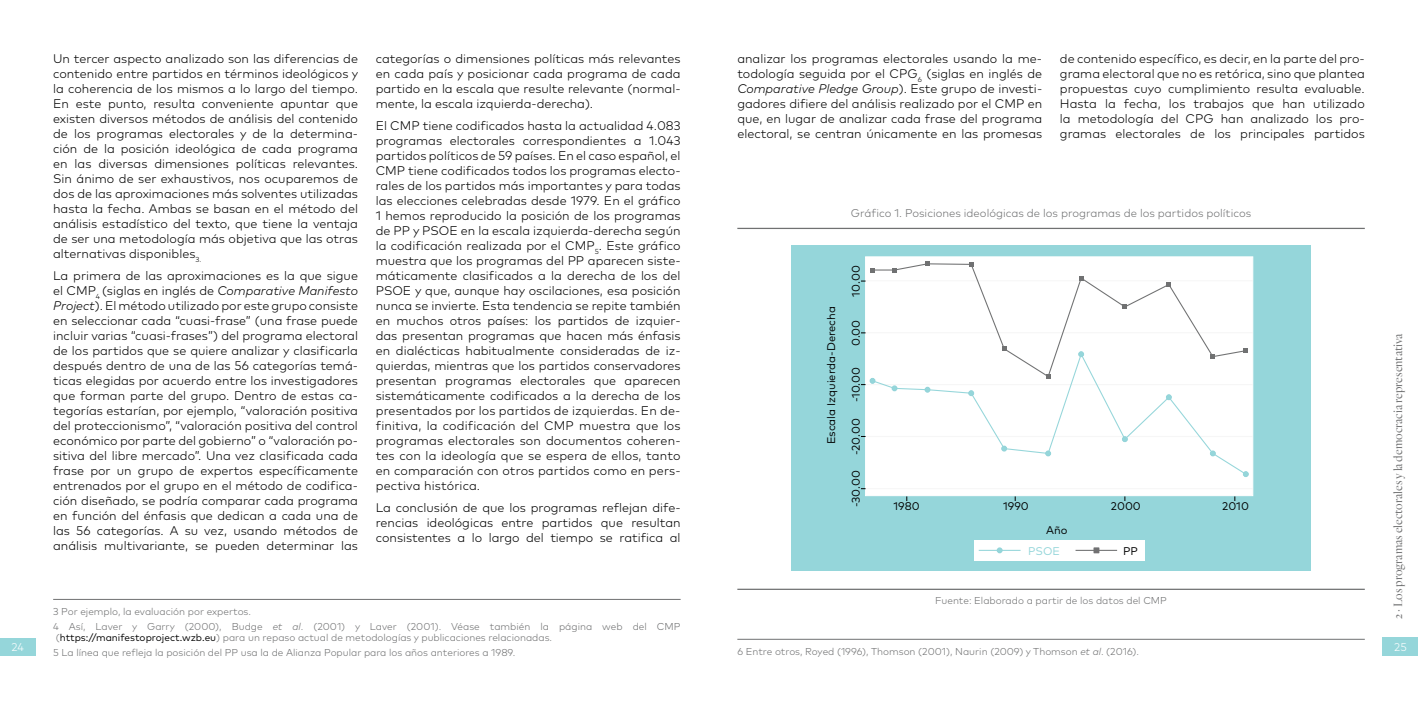
<style>
.page{position:relative;width:1418px;height:709px;background:#fff}
.page>*{position:absolute;margin:0;border:0;box-sizing:border-box;transform-origin:0 0}
.t1{font:300 12.5px/15px "Mark Pro";color:#000;text-align:justify}
.t2{font:300 12.5px "Quarto";color:#707172}
.t3{font:300 11.25px "Mark Pro";color:#707172}
.t4{font:300 11.25px "Mark Pro";color:#fff}
.t5{font:11.12px "Mark Pro";color:#000}
.t6{font:11.12px "Mark Pro";color:#95d6da}
.t7{font:300 10px/14.8px "Mark Pro";color:#707172}
.s1{font-style:italic}
.s2{font-weight:400;color:#000}
</style>
<div class="page">
<div style="left:0;top:638px;width:35px;height:18px;background:#95d6da"></div>
<hr style="left:53px;top:599px;width:627px;height:1px;background:#707172">
<div style="left:1382px;top:637px;width:35px;height:19px;background:#95d6da"></div>
<hr style="left:737px;top:639px;width:627px;height:1px;background:#707172">
<div style="left:791px;top:245px;width:519px;height:326px;background:#95d6da"></div>
<div style="left:865px;top:256px;width:387px;height:240px;background:#fff;border:1px solid #fff"></div>
<hr style="left:865px;top:488px;width:387px;height:1px;background:#f6f6f6">
<hr style="left:865px;top:436px;width:387px;height:1px;background:#f6f6f6">
<hr style="left:865px;top:384px;width:387px;height:1px;background:#f6f6f6">
<hr style="left:865px;top:332px;width:387px;height:1px;background:#f6f6f6">
<hr style="left:865px;top:280px;width:387px;height:1px;background:#f6f6f6">
<svg style="left:875px;top:378px;width:367px;height:95px"></svg>
<svg style="left:891px;top:385px;width:6px;height:6px"></svg>
<svg style="left:924px;top:387px;width:6px;height:5px"></svg>
<svg style="left:968px;top:390px;width:6px;height:6px"></svg>
<svg style="left:1001px;top:445px;width:6px;height:6px"></svg>
<svg style="left:1045px;top:450px;width:6px;height:6px"></svg>
<svg style="left:1121px;top:436px;width:6px;height:6px"></svg>
<svg style="left:1165px;top:394px;width:6px;height:6px"></svg>
<svg style="left:1209px;top:450px;width:6px;height:6px"></svg>
<svg style="left:1242px;top:471px;width:6px;height:6px"></svg>
<svg style="left:871px;top:262px;width:372px;height:116px"></svg>
<svg style="left:870px;top:267px;width:5px;height:5px"></svg>
<svg style="left:892px;top:267px;width:5px;height:5px"></svg>
<svg style="left:925px;top:261px;width:4px;height:5px"></svg>
<svg style="left:968px;top:262px;width:5px;height:5px"></svg>
<svg style="left:1001px;top:346px;width:5px;height:5px"></svg>
<svg style="left:1045px;top:374px;width:5px;height:5px"></svg>
<svg style="left:1078px;top:276px;width:5px;height:4px"></svg>
<svg style="left:1122px;top:304px;width:5px;height:5px"></svg>
<svg style="left:1166px;top:282px;width:5px;height:5px"></svg>
<svg style="left:1210px;top:354px;width:5px;height:5px"></svg>
<svg style="left:1243px;top:348px;width:5px;height:5px"></svg>
<svg style="left:861px;top:378px;width:14px;height:7px"></svg>
<div style="left:973px;top:540px;width:171px;height:21px;background:#fff"></div>
<hr style="left:978px;top:550px;width:42px;height:1px;background:#95d6da">
<svg style="left:996px;top:547px;width:6px;height:6px"></svg>
<hr style="left:1075px;top:550px;width:42px;height:1px;background:#707172">
<svg style="left:1093px;top:547px;width:6px;height:6px"></svg>
<hr style="left:737px;top:228px;width:627px;height:1px;background:#707172">
<hr style="left:737px;top:588px;width:627px;height:2px;background:#707172">
<p class="t4" style="left:11px;top:639px;width:14px">24</p>
<p class="t1" style="left:53px;top:50px;width:306px">Un tercer aspecto analizado son las diferencias de contenido entre partidos en términos ideológicos y la coherencia de los mismos a lo largo del tiempo.<br>En este punto, resulta conveniente apuntar que existen diversos métodos de análisis del contenido de los programas electorales y de la determina&shy;ción de la posición ideológica de cada programa en las diversas dimensiones políticas relevantes.<br>Sin ánimo de ser exhaustivos, nos ocuparemos de dos de las aproximaciones más solventes utilizadas hasta la fecha. Ambas se basan en el método del análisis estadístico del texto, que tiene la ventaja de ser una metodología más objetiva que las otras alternativas disponibles<sub>3.</sub></p>
<p class="t1" style="left:53px;top:267px;width:306px">La primera de las aproximaciones es la que sigue el CMP<sub>4</sub> (siglas en inglés de <span class="s1">Comparative Manifesto Project</span>). El método utilizado por este grupo consiste en seleccionar cada “cuasi-frase” (una frase puede incluir varias “cuasi-frases”) del programa electoral de los partidos que se quiere analizar y clasificarla después dentro de una de las 56 categorías temá&shy;ticas elegidas por acuerdo entre los investigadores que forman parte del grupo. Dentro de estas ca&shy;tegorías estarían, por ejemplo, “valoración positiva del proteccionismo”, “valoración positiva del control económico por parte del gobierno” o “valoración po&shy;sitiva del libre mercado”. Una vez clasificada cada frase por un grupo de expertos específicamente entrenados por el grupo en el método de codifica&shy;ción diseñado, se podría comparar cada programa en función del énfasis que dedican a cada una de las 56 categorías. A su vez, usando métodos de análisis multivariante, se pueden determinar las</p>
<p class="t1" style="left:737px;top:50px;width:306px">analizar los programas electorales usando la me&shy;todología seguida por el CPG<sub>6</sub> (siglas en inglés de <span class="s1">Comparative Pledge Group</span>). Este grupo de investi&shy;gadores difiere del análisis realizado por el CMP en que, en lugar de analizar cada frase del programa electoral, se centran únicamente en las promesas</p>
<p class="t1" style="left:1059px;top:50px;width:306px">de contenido específico, es decir, en la parte del pro&shy;grama electoral que no es retórica, sino que plantea propuestas cuyo cumplimiento resulta evaluable.<br>Hasta la fecha, los trabajos que han utilizado la metodología del CPG han analizado los pro&shy;gramas electorales de los principales partidos</p>
<p class="t1" style="left:376px;top:50px;width:306px">categorías o dimensiones políticas más relevantes en cada país y posicionar cada programa de cada partido en la escala que resulte relevante (normal&shy;mente, la escala izquierda-derecha).</p>
<p class="t1" style="left:376px;top:117px;width:306px">El CMP tiene codificados hasta la actualidad 4.083 programas electorales correspondientes a 1.043 partidos políticos de 59 países. En el caso español, el CMP tiene codificados todos los programas electo&shy;rales de los partidos más importantes y para todas las elecciones celebradas desde 1979. En el gráfico 1 hemos reproducido la posición de los programas de PP y PSOE en la escala izquierda-derecha según la codificación realizada por el CMP<sub>5</sub>. Este gráfico muestra que los programas del PP aparecen siste&shy;máticamente clasificados a la derecha de los del PSOE y que, aunque hay oscilaciones, esa posición nunca se invierte. Esta tendencia se repite también en muchos otros países: los partidos de izquier&shy;das presentan programas que hacen más énfasis en dialécticas habitualmente consideradas de iz&shy;quierdas, mientras que los partidos conservadores presentan programas electorales que aparecen sistemáticamente codificados a la derecha de los presentados por los partidos de izquierdas. En de&shy;finitiva, la codificación del CMP muestra que los programas electorales son documentos coheren&shy;tes con la ideología que se espera de ellos, tanto en comparación con otros partidos como en pers&shy;pectiva histórica.</p>
<p class="t1" style="left:376px;top:499px;width:306px">La conclusión de que los programas reflejan dife&shy;rencias ideológicas entre partidos que resultan consistentes a lo largo del tiempo se ratifica al</p>
<p class="t3" style="left:851px;top:205px;width:402px">Gráfico 1. Posiciones ideológicas de los programas de los partidos políticos</p>
<p class="t5" style="left:847px;top:296px;width:33px;rotate:-90deg">10.00</p>
<p class="t5" style="left:847px;top:346px;width:28px;rotate:-90deg">0.00</p>
<p class="t5" style="left:822px;top:444px;width:140px;rotate:-90deg">Escala Izquierda-Derecha</p>
<p class="t2" style="left:1390px;top:619px;width:287px;rotate:-90deg">2 · Los programas electorales y la democracia representativa</p>
<p class="t5" style="left:847px;top:402px;width:37px;rotate:-90deg">-10.00</p>
<p class="t5" style="left:847px;top:455px;width:38px;rotate:-90deg">-20.00</p>
<p class="t5" style="left:847px;top:507px;width:39px;rotate:-90deg">-30.00</p>
<p class="t5" style="left:893px;top:497px;width:28px">1980</p>
<p class="t5" style="left:1003px;top:497px;width:27px">1990</p>
<p class="t5" style="left:1110px;top:497px;width:31px">2000</p>
<p class="t5" style="left:1222px;top:497px;width:28px">2010</p>
<p class="t5" style="left:1046px;top:522px;width:23px">Año</p>
<p class="t6" style="left:1028px;top:542px;width:33px">PSOE</p>
<p class="t5" style="left:1123px;top:542px;width:16px">PP</p>
<p class="t7" style="left:935px;top:592px;width:233px">Fuente: Elaborado a partir de los datos del CMP</p>
<p class="t7" style="left:53px;top:603px;width:629px">3 Por ejemplo, la evaluación por expertos.<br>4 Así, Laver y Garry (2000), Budge <span class="s1">et al</span>. (2001) y Laver (2001). Véase también la página web del CMP</p>
<p class="t7" style="left:53px;top:629px;width:500px">(<span class="s2">https://manifestoproject.wzb.eu</span>) para un repaso actual de metodologías y publicaciones relacionadas.<br>5 La línea que refleja la posición del PP usa la de Alianza Popular para los años anteriores a 1989.</p>
<p class="t4" style="left:1394px;top:638px;width:14px">25</p>
<p class="t7" style="left:737px;top:643px;width:403px">6 Entre otros, Royed (1996), Thomson (2001), Naurin (2009) y Thomson <span class="s1">et al</span>. (2016).</p>
</div>
